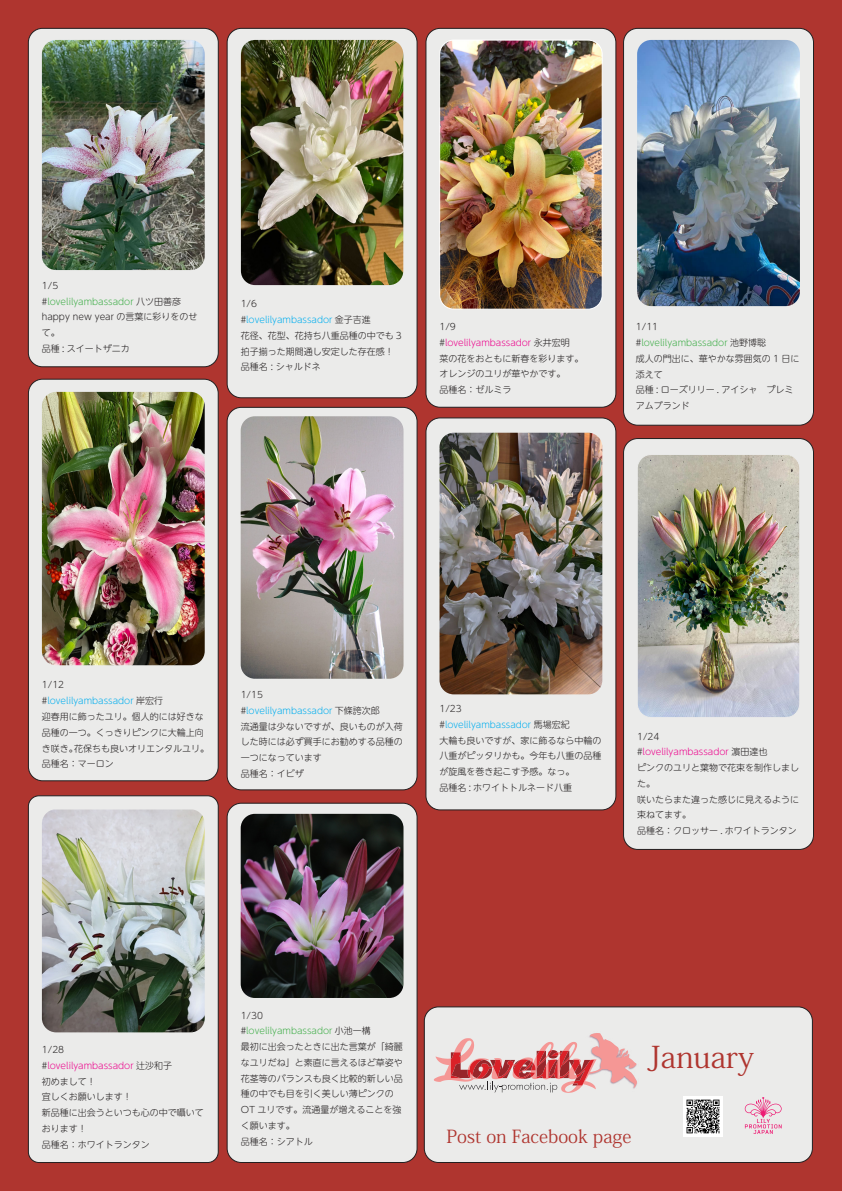
<style>
.page{position:relative;width:842px;height:1191px;background:#af352f}
.page>*{position:absolute;margin:0;border:0;box-sizing:border-box;transform-origin:0 0}
.t1{font:30px "Koz Min Pr 6 N";color:#af352f}
.t2{font:18px "Koz Min Pr 6 N";color:#af352f}
.t3{font:300 9px/15.8px "UD Shin M Go Pr 6 N";color:#231f20}
.t4{font:300 9px "UD Shin M Go Pr 6 N";color:#00aeef}
.t5{font:300 9px "UD Shin M Go Pr 6 N";color:#40ae49}
.t6{font:300 9px "UD Shin M Go Pr 6 N";color:#ed028c}
.s1{color:#231f20}
</style>
<div class="page">
<div style="left:28px;top:28px;width:190px;height:339px;background:#ebebea;border-radius:14px"></div>
<div style="left:28px;top:28px;width:190px;height:339px;border:1px solid #231f20;border-radius:14px"></div>
<div style="left:623px;top:28px;width:190px;height:397px;background:#ebebea;border-radius:14px"></div>
<div style="left:623px;top:28px;width:191px;height:397px;border:1px solid #231f20;border-radius:14px"></div>
<div style="left:426px;top:418px;width:190px;height:392px;background:#ebebea;border-radius:14px"></div>
<div style="left:426px;top:418px;width:190px;height:392px;border:1px solid #231f20;border-radius:14px"></div>
<div style="left:227px;top:803px;width:190px;height:359px;background:#ebebea;border-radius:14px"></div>
<div style="left:227px;top:803px;width:190px;height:359px;border:1px solid #231f20;border-radius:14px"></div>
<div style="left:227px;top:28px;width:190px;height:370px;background:#ebebea;border-radius:14px"></div>
<div style="left:227px;top:28px;width:190px;height:370px;border:1px solid #231f20;border-radius:14px"></div>
<div style="left:426px;top:28px;width:190px;height:379px;background:#ebebea;border-radius:14px"></div>
<div style="left:426px;top:28px;width:190px;height:379px;border:1px solid #231f20;border-radius:14px"></div>
<div style="left:28px;top:379px;width:190px;height:402px;background:#ebebea;border-radius:14px"></div>
<div style="left:28px;top:379px;width:190px;height:402px;border:1px solid #231f20;border-radius:14px"></div>
<div style="left:227px;top:407px;width:190px;height:383px;background:#ebebea;border-radius:14px"></div>
<div style="left:227px;top:407px;width:190px;height:383px;border:1px solid #231f20;border-radius:14px"></div>
<div style="left:623px;top:438px;width:190px;height:411px;background:#ebebea;border-radius:14px"></div>
<div style="left:623px;top:438px;width:191px;height:411px;border:1px solid #231f20;border-radius:14px"></div>
<div style="left:28px;top:796px;width:190px;height:366px;background:#ebebea;border-radius:11px"></div>
<div style="left:28px;top:795px;width:190px;height:367px;border:1px solid #231f20;border-radius:11px"></div>
<div style="left:424px;top:1007px;width:388px;height:155px;background:#ebebea;border-radius:14px"></div>
<svg style="left:434px;top:1033px;width:203px;height:59px"></svg>
<div style="left:424px;top:1006px;width:388px;height:156px;border:1px solid #231f20;border-radius:14px"></div>
<img style="left:683px;top:1096px;width:40px;height:40px">
<svg style="left:745px;top:1097px;width:37px;height:37px"></svg>
<img style="left:42px;top:40px;width:163px;height:230px">
<img style="left:241px;top:40px;width:162px;height:245px">
<img style="left:441px;top:41px;width:161px;height:268px">
<div style="left:439px;top:40px;width:163px;height:269px;border:1px solid #fff;border-radius:14px"></div>
<img style="left:637px;top:40px;width:163px;height:266px">
<img style="left:42px;top:392px;width:163px;height:273px">
<img style="left:639px;top:456px;width:159px;height:260px">
<div style="left:637px;top:454px;width:163px;height:264px;border:1px solid #ebebea;border-radius:14px"></div>
<img style="left:241px;top:814px;width:162px;height:184px">
<img style="left:42px;top:809px;width:163px;height:223px">
<img style="left:439px;top:433px;width:163px;height:261px">
<img style="left:241px;top:416px;width:162px;height:262px">
<p class="t3" style="left:42px;top:277px;width:18px">1/5</p>
<p class="t5" style="left:42px;top:294px;width:141px"><span class="s1">#</span>lovelilyambassador <span class="s1">八ツ田善彦</span></p>
<p class="t3" style="left:42px;top:309px;width:157px">happy new year の言葉に彩りをのせて。</p>
<p class="t3" style="left:42px;top:340px;width:89px">品種 : スイートザニカ</p>
<p class="t3" style="left:241px;top:295px;width:18px">1/6</p>
<p class="t4" style="left:241px;top:312px;width:132px"><span class="s1">#</span>lovelilyambassador <span class="s1">金子吉進</span></p>
<p class="t3" style="left:241px;top:327px;width:163px">花径、花型、花持ち八重品種の中でも 3拍子揃った期間通し安定した存在感!</p>
<p class="t3" style="left:241px;top:358px;width:82px">品種名 : シャルドネ</p>
<p class="t3" style="left:439px;top:318px;width:18px">1/9</p>
<p class="t6" style="left:439px;top:335px;width:132px"><span class="s1">#</span>lovelilyambassador <span class="s1">永井宏明</span></p>
<p class="t3" style="left:439px;top:350px;width:146px">菜の花をおともに新春を彩ります。</p>
<p class="t3" style="left:439px;top:365px;width:128px">オレンジのユリが華やかです。</p>
<p class="t3" style="left:439px;top:381px;width:73px">品種名：ゼルミラ</p>
<p class="t3" style="left:636px;top:318px;width:24px">1/11</p>
<p class="t5" style="left:636px;top:335px;width:132px"><span class="s1">#</span>lovelilyambassador <span class="s1">池野博聡</span></p>
<p class="t3" style="left:636px;top:350px;width:165px">成人の門出に、華やかな雰囲気の 1 日に添えて</p>
<p class="t3" style="left:636px;top:381px;width:159px">品種 : ローズリリー . アイシャ　プレミアムブランド</p>
<p class="t3" style="left:42px;top:676px;width:24px">1/12</p>
<p class="t4" style="left:42px;top:693px;width:123px"><span class="s1">#</span>lovelilyambassador <span class="s1">岸宏行</span></p>
<p class="t3" style="left:42px;top:708px;width:163px">迎春用に飾ったユリ。個人的には好きな</p>
<p class="t3" style="left:42px;top:724px;width:163px">品種の一つ。くっきりピンクに大輪上向</p>
<p class="t3" style="left:74px;top:739px;width:136px">花保ちも良いオリエンタルユリ。</p>
<p class="t3" style="left:42px;top:739px;width:37px">き咲き。</p>
<p class="t3" style="left:42px;top:755px;width:73px">品種名：マーロン</p>
<p class="t3" style="left:241px;top:686px;width:24px">1/15</p>
<p class="t4" style="left:241px;top:703px;width:141px"><span class="s1">#</span>lovelilyambassador <span class="s1">下條誇次郎</span></p>
<p class="t3" style="left:241px;top:718px;width:163px;text-align:justify">流通量は少ないですが、良いものが入荷した時には必ず買手にお勧めする品種の一つになっています</p>
<p class="t3" style="left:241px;top:765px;width:64px">品種名：イビザ</p>
<p class="t3" style="left:439px;top:700px;width:24px">1/23</p>
<p class="t4" style="left:439px;top:717px;width:132px"><span class="s1">#</span>lovelilyambassador <span class="s1">馬場宏紀</span></p>
<p class="t3" style="left:439px;top:732px;width:164px;text-align:justify">大輪も良いですが、家に飾るなら中輪の八重がピッタリかも。今年も八重の品種が旋風を巻き起こす予感。なっ。</p>
<p class="t3" style="left:439px;top:779px;width:134px">品種名 : ホワイトトルネード八重</p>
<p class="t3" style="left:637px;top:727px;width:24px">1/24</p>
<p class="t6" style="left:637px;top:744px;width:132px"><span class="s1">#</span>lovelilyambassador <span class="s1">濵田達也</span></p>
<p class="t3" style="left:637px;top:759px;width:163px">ピンクのユリと葉物で花束を制作しました。</p>
<p class="t3" style="left:637px;top:790px;width:163px">咲いたらまた違った感じに見えるように束ねてます。</p>
<p class="t3" style="left:637px;top:822px;width:161px">品種名：クロッサー . ホワイトランタン</p>
<p class="t3" style="left:42px;top:1041px;width:24px">1/28</p>
<p class="t6" style="left:42px;top:1058px;width:132px"><span class="s1">#</span>lovelilyambassador <span class="s1">辻沙和子</span></p>
<p class="t3" style="left:42px;top:1072px;width:55px">初めまして!</p>
<p class="t3" style="left:42px;top:1088px;width:91px">宜しくお願いします!</p>
<p class="t3" style="left:42px;top:1104px;width:163px">新品種に出会うといつも心の中で囁いております!</p>
<p class="t3" style="left:42px;top:1135px;width:109px">品種名：ホワイトランタン</p>
<p class="t3" style="left:241px;top:1006px;width:24px">1/30</p>
<p class="t5" style="left:241px;top:1023px;width:132px"><span class="s1">#</span>lovelilyambassador <span class="s1">小池一構</span></p>
<p class="t3" style="left:241px;top:1038px;width:163px">最初に出会ったときに出た言葉が「綺麗なユリだね」と素直に言えるほど草姿や花茎等のバランスも良く比較的新しい品種の中でも目を引く美しい薄ピンクの<br>OT ユリです。流通量が増えることを強く願います。</p>
<p class="t3" style="left:241px;top:1132px;width:73px">品種名：シアトル</p>
<p class="t1" style="left:648px;top:1040px;width:108px">January</p>
<p class="t2" style="left:447px;top:1126px;width:186px">Post on Facebook page</p>
</div>
